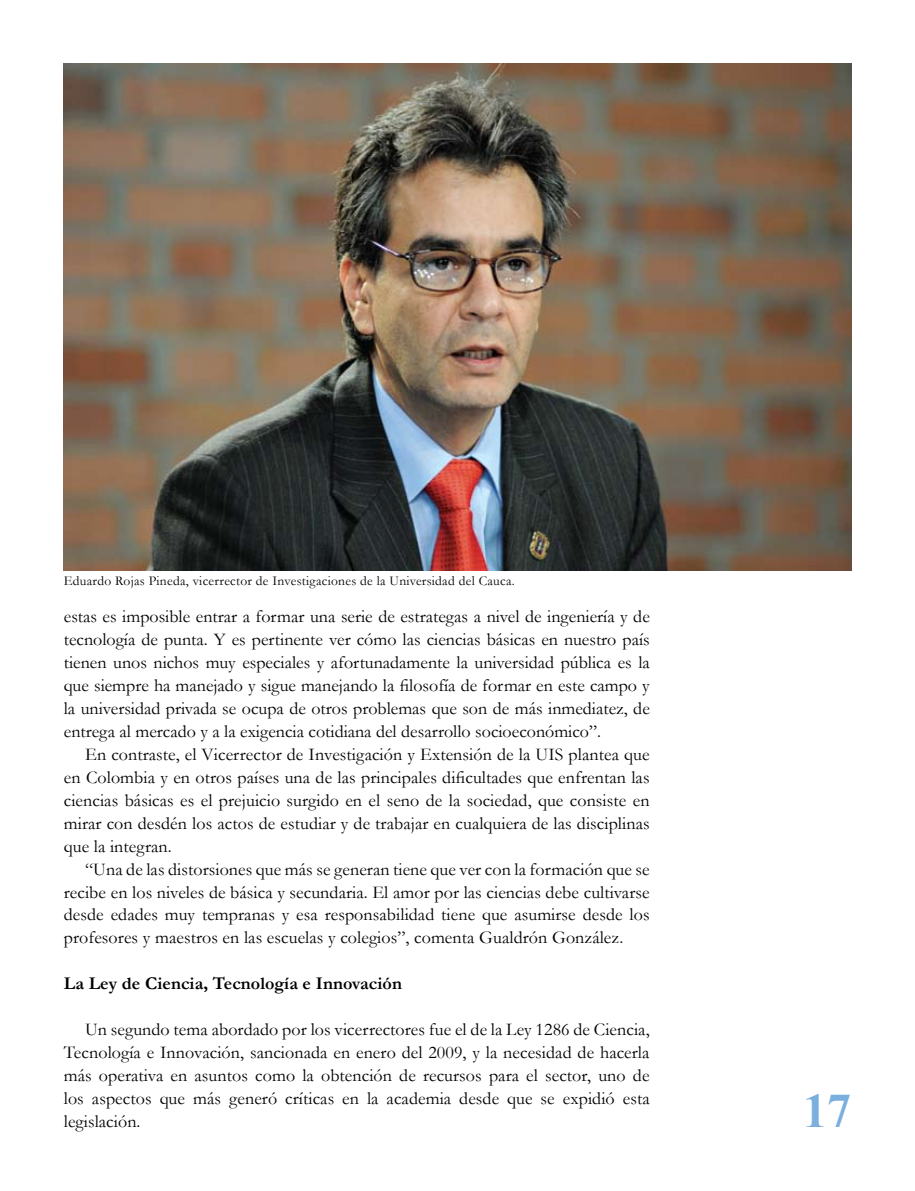
<style>
.page{position:relative;width:915px;height:1191px;background:#fff}
.page>*{position:absolute;margin:0;border:0;box-sizing:border-box;transform-origin:0 0}
.t1{font:700 48px "Times New Roman";color:#7aafde}
.t2{font:18px/23px "Garamond";letter-spacing:.005em;color:#000;text-align:justify}
.t3{font:700 18px "Garamond";letter-spacing:.005em;color:#000}
.t4{font:13.5px "Garamond";letter-spacing:.02em;color:#000}
</style>
<div class="page">
<img style="left:64px;top:64px;width:786px;height:507px">
<p class="t4" style="left:64px;top:572px;width:452px">Eduardo Rojas Pineda, vicerrector de Investigaciones de la Universidad del Cauca.</p>
<p class="t2" style="left:64px;top:604px;width:587px">estas es imposible entrar a formar una serie de estrategas a nivel de ingeniería y de tecnología de punta. Y es pertinente ver cómo las ciencias básicas en nuestro país tienen unos nichos muy especiales y afortunadamente la universidad pública es la que siempre ha manejado y sigue manejando la filosofía de formar en este campo y la universidad privada se ocupa de otros problemas que son de más inmediatez, de entrega al mercado y a la exigencia cotidiana del desarrollo socioeconómico”.</p>
<p class="t2" style="left:64px;top:742px;width:587px;text-indent:21px">En contraste, el Vicerrector de Investigación y Extensión de la UIS plantea que en Colombia y en otros países una de las principales dificultades que enfrentan las ciencias básicas es el prejuicio surgido en el seno de la sociedad, que consiste en mirar con desdén los actos de estudiar y de trabajar en cualquiera de las disciplinas que la integran.</p>
<p class="t2" style="left:64px;top:857px;width:587px;text-indent:21px">“Una de las distorsiones que más se generan tiene que ver con la formación que se recibe en los niveles de básica y secundaria. El amor por las ciencias debe cultivarse desde edades muy tempranas y esa responsabilidad tiene que asumirse desde los profesores y maestros en las escuelas y colegios”, comenta Gualdrón González.</p>
<p class="t3" style="left:64px;top:971px;width:339px">La Ley de Ciencia, Tecnología e Innovación</p>
<p class="t2" style="left:64px;top:1017px;width:587px;text-indent:21px">Un segundo tema abordado por los vicerrectores fue el de la Ley 1286 de Ciencia, Tecnología e Innovación, sancionada en enero del 2009, y la necesidad de hacerla más operativa en asuntos como la obtención de recursos para el sector, uno de los aspectos que más generó críticas en la academia desde que se expidió esta legislación.</p>
<h1 class="t1" style="left:802px;top:1078px;width:49px">17</h1>
</div>
